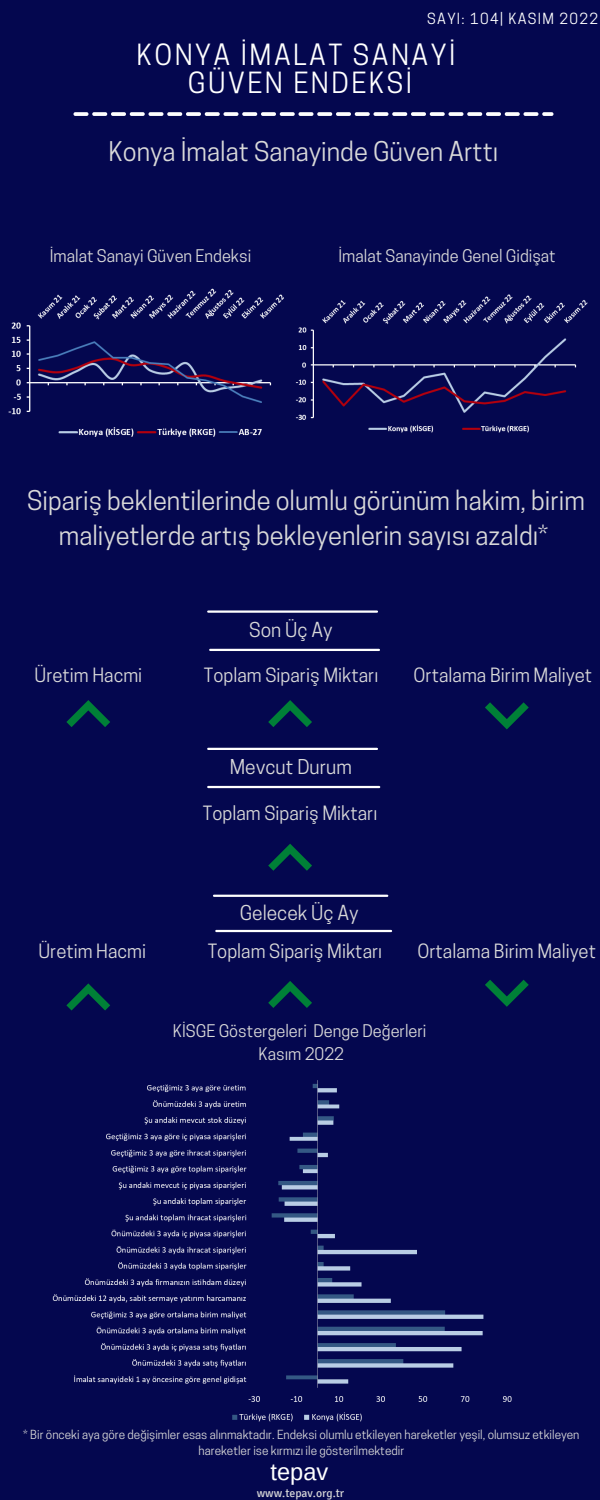
<style>
.page{position:relative;width:600px;height:1500px;background:#04074f}
.page>*{position:absolute;margin:0;border:0;box-sizing:border-box;transform-origin:0 0}
.t1{font:27.4px/28.4px "Cooper Hewitt";letter-spacing:.09em;color:#fff;text-align:center}
.t2{font:25.5px/35.2px "Cooper Hewitt";color:#d9d9d9;text-align:center}
.t3{font:23.6px "Arimo";color:#fff}
.t4{font:19.2px "Cooper Hewitt";color:#d9d9d9}
.t5{font:18.5px "Cooper Hewitt";color:#d9d9d9}
.t6{font:16.4px/22.5px "Cooper Hewitt";color:#d9d9d9;text-align:center}
.t7{font:14.4px "Cooper Hewitt";letter-spacing:.09em;color:#fff}
.t8{font:11.8px/16.5px "Cooper Hewitt";color:#d9d9d9;text-align:center}
.t9{font:11.8px "Signika";color:#d9d9d9}
</style>
<div class="page">
<svg style="left:74px;top:112px;width:480px;height:4px"></svg>
<hr style="left:208px;top:610px;width:169px;height:3px;background:#fff">
<hr style="left:210px;top:649px;width:169px;height:2px;background:#fff">
<hr style="left:208px;top:748px;width:169px;height:2px;background:#fff">
<hr style="left:208px;top:786px;width:171px;height:2px;background:#fff">
<hr style="left:214px;top:895px;width:173px;height:2px;background:#fff">
<hr style="left:216px;top:930px;width:175px;height:2px;background:#fff">
<svg style="left:66px;top:700px;width:44px;height:27px"></svg>
<svg style="left:268px;top:700px;width:44px;height:27px"></svg>
<svg style="left:485px;top:702px;width:44px;height:27px"></svg>
<svg style="left:268px;top:844px;width:44px;height:27px"></svg>
<img style="left:8px;top:288px;width:276px;height:149px">
<img style="left:295px;top:294px;width:293px;height:139px">
<svg style="left:66px;top:983px;width:44px;height:28px"></svg>
<svg style="left:268px;top:981px;width:44px;height:27px"></svg>
<svg style="left:485px;top:980px;width:44px;height:27px"></svg>
<img style="left:52px;top:1080px;width:460px;height:342px">
<p class="t7" style="left:427px;top:13px;width:172px">SAYI: 104| KASIM 2022</p>
<h1 class="t1" style="left:137px;top:44px;width:320px">KONYA İMALAT SANAYİ<br>GÜVEN ENDEKSİ</h1>
<h2 class="t2" style="left:109px;top:137px;width:391px">Konya İmalat Sanayinde Güven Arttı</h2>
<h3 class="t6" style="left:50px;top:247px;width:201px">İmalat Sanayi Güven Endeksi</h3>
<h3 class="t6" style="left:339px;top:247px;width:219px">İmalat Sanayinde Genel Gidişat</h3>
<h2 class="t2" style="left:27px;top:486px;width:559px">Sipariş beklentilerinde olumlu görünüm hakim, birim maliyetlerde artış bekleyenlerin sayısı azaldı*</h2>
<h3 class="t4" style="left:249px;top:623px;width:85px">Son Üç Ay</h3>
<h3 class="t5" style="left:35px;top:668px;width:107px">Üretim Hacmi</h3>
<h3 class="t5" style="left:204px;top:668px;width:176px">Toplam Sipariş Miktarı</h3>
<h3 class="t4" style="left:230px;top:760px;width:124px">Mevcut Durum</h3>
<h3 class="t5" style="left:203px;top:806px;width:176px">Toplam Sipariş Miktarı</h3>
<h3 class="t4" style="left:240px;top:906px;width:120px">Gelecek Üç Ay</h3>
<h3 class="t5" style="left:414px;top:668px;width:180px">Ortalama Birim Maliyet</h3>
<h3 class="t5" style="left:38px;top:944px;width:107px">Üretim Hacmi</h3>
<h3 class="t5" style="left:208px;top:944px;width:176px">Toplam Sipariş Miktarı</h3>
<h3 class="t5" style="left:417px;top:944px;width:180px">Ortalama Birim Maliyet</h3>
<h3 class="t6" style="left:173px;top:1022px;width:253px">KİSGE Göstergeleri Denge Değerleri<br>Kasım 2022</h3>
<p class="t8" style="left:23px;top:1428px;width:558px">* Bir önceki aya göre değişimler esas alınmaktadır. Endeksi olumlu etkileyen hareketler yeşil, olumsuz etkileyen hareketler ise kırmızı ile gösterilmektedir</p>
<p class="t9" style="left:257px;top:1486px;width:89px">www.tepav.org.tr</p>
<h3 class="t3" style="left:271px;top:1459px;width:59px">tepav</h3>
</div>
